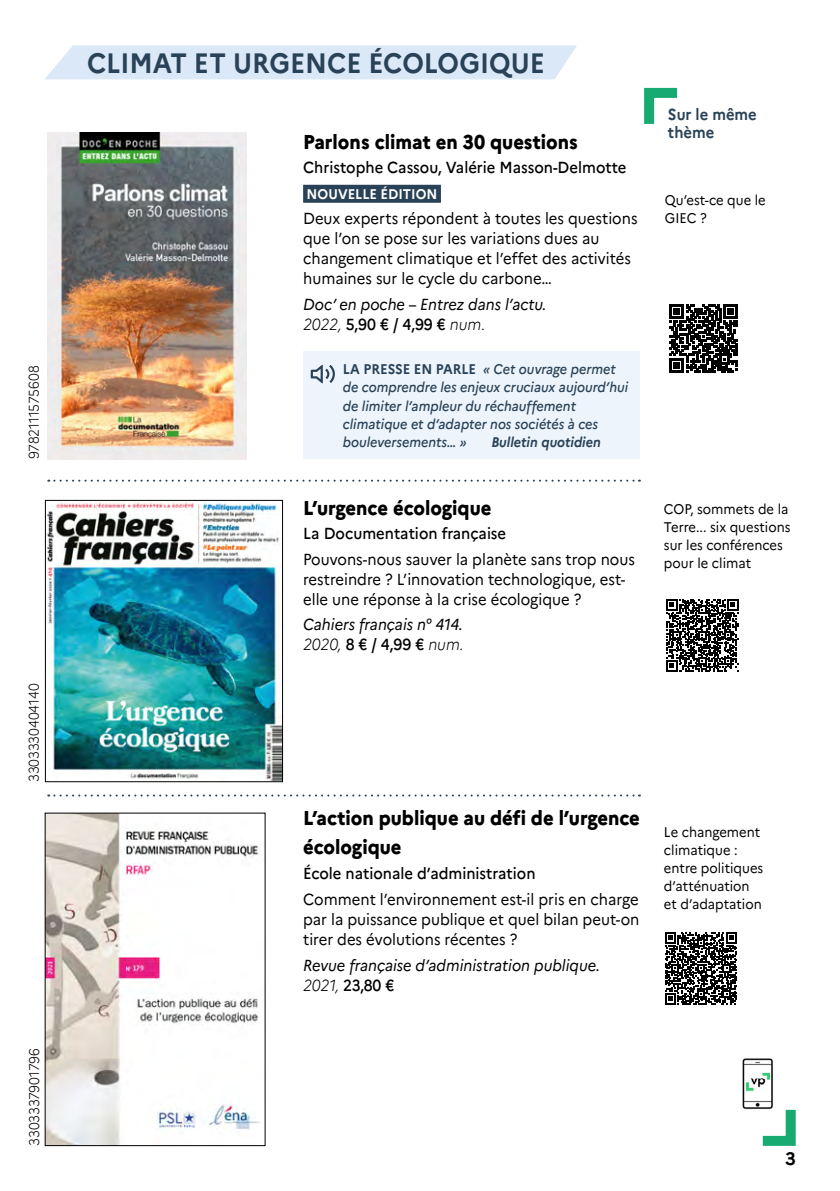
<style>
.page{position:relative;width:840px;height:1191px;background:#fff}
.page>*{position:absolute;margin:0;border:0;box-sizing:border-box;transform-origin:0 0}
.t1{font:700 28px "Marianne";color:#294257;scale:.93 1}
.t2{font:800 20px/28.8px "Marianne";color:#000;scale:.93 1}
.t3{font:700 18px "Marianne";color:#000}
.t4{font:16px/20px "Marianne";color:#000;scale:.93 1}
.t5{font:500 16px "Marianne";color:#000;scale:.93 1}
.t6{font:italic 16px "Marianne";color:#000;scale:.93 1}
.t7{font:italic 300 16px "Marianne";letter-spacing:-.01em;color:#000;scale:.93 1}
.t8{font:700 16px "Marianne";color:#294257;scale:.93 1}
.t9{font:italic 500 14px/18px "Marianne";color:#294257;scale:.93 1}
.t10{font:14px/18px "Marianne";color:#000;scale:.93 1}
.t11{font:300 14px "Marianne";letter-spacing:-.01em;color:#000;scale:.93 1}
.t12{font:italic 700 14px "Marianne";color:#294257;scale:.93 1}
.t13{font:700 14px "Marianne";color:#fff;scale:.93 1}
.s1{font-weight:300;font-style:italic}
.s2{font-weight:700;font-style:normal}
.s3{font-weight:500;font-style:normal}
</style>
<div class="page">
<svg style="left:45px;top:45px;width:531px;height:34px;background:#dce9f7"></svg>
<div style="left:303px;top:185px;width:137px;height:18px;background:#294257"></div>
<img style="left:47px;top:133px;width:199px;height:327px">
<img style="left:47px;top:502px;width:233px;height:278px">
<div style="left:45px;top:500px;width:237px;height:282px;border:1px solid #000"></div>
<div style="left:303px;top:351px;width:336px;height:108px;background:#edf4fc"></div>
<svg style="left:48px;top:479px;width:591px;height:2px"></svg>
<svg style="left:48px;top:794px;width:591px;height:2px"></svg>
<svg style="left:669px;top:304px;width:68px;height:68px"></svg>
<img style="left:47px;top:815px;width:213px;height:328px">
<svg style="left:665px;top:932px;width:71px;height:72px"></svg>
<svg style="left:644px;top:87px;width:33px;height:37px"></svg>
<svg style="left:762px;top:1109px;width:34px;height:37px"></svg>
<svg style="left:666px;top:599px;width:72px;height:72px"></svg>
<img style="left:742px;top:1058px;width:31px;height:52px">
<img style="left:745px;top:1070px;width:24px;height:22px">
<svg style="left:745px;top:1092px;width:24px;height:1px"></svg>
<svg style="left:310px;top:365px;width:25px;height:18px"></svg>
<p class="t11" style="left:25px;top:459px;width:102px;rotate:-90deg">9782111575608</p>
<p class="t11" style="left:25px;top:782px;width:107px;rotate:-90deg">3303330404140</p>
<p class="t11" style="left:26px;top:1145px;width:106px;rotate:-90deg">3303337901796</p>
<p class="t1" style="left:87px;top:46px;width:493px">CLIMAT ET URGENCE ÉCOLOGIQUE</p>
<p class="t2" style="left:303px;top:128px;width:297px">Parlons climat en 30 questions</p>
<p class="t5" style="left:303px;top:158px;width:349px">Christophe Cassou, Valérie Masson-Delmotte</p>
<p class="t13" style="left:306px;top:185px;width:142px">NOUVELLE ÉDITION</p>
<p class="t4" style="left:303px;top:209px;width:361px">Deux experts répondent à toutes les questions que l’on se pose sur les variations dues au changement climatique et l’effet des activités humaines sur le cycle du carbone…</p>
<p class="t6" style="left:303px;top:295px;width:263px">Doc’ en poche – Entrez dans l’actu.</p>
<p class="t5" style="left:303px;top:315px;width:197px"><span class="s1">2022,</span> 5,90 € / 4,99 € <span class="s1">num.</span></p>
<p class="t9" style="left:342px;top:360px;width:308px"><span class="s2">LA PRESSE EN PARLE</span> « Cet ouvrage permet de comprendre les enjeux cruciaux aujourd’hui de limiter l’ampleur du réchauffement climatique et d’adapter nos sociétés à ces bouleversements… »</p>
<p class="t12" style="left:491px;top:433px;width:119px">Bulletin quotidien</p>
<p class="t2" style="left:303px;top:493px;width:204px">L’urgence écologique</p>
<p class="t5" style="left:303px;top:523px;width:220px">La Documentation française</p>
<p class="t4" style="left:303px;top:549px;width:358px">Pouvons-nous sauver la planète sans trop nous restreindre ? L’innovation technologique, est&shy;elle une réponse à la crise écologique ?</p>
<p class="t6" style="left:303px;top:614px;width:173px">Cahiers français n° 414.</p>
<p class="t7" style="left:303px;top:634px;width:174px">2020, <span class="s3">8 € / 4,99 €</span> num.</p>
<p class="t8" style="left:667px;top:105px;width:97px">Sur le même</p>
<p class="t8" style="left:667px;top:123px;width:51px">thème</p>
<p class="t10" style="left:664px;top:191px;width:110px">Qu’est-ce que le<br>GIEC ?</p>
<p class="t10" style="left:663px;top:500px;width:137px">COP, sommets de la<br>Terre... six questions sur les conférences pour le climat</p>
<p class="t2" style="left:303px;top:803px;width:363px">L’action publique au défi de l’urgence écologique</p>
<p class="t5" style="left:303px;top:863px;width:251px">École nationale d’administration</p>
<p class="t4" style="left:303px;top:889px;width:363px;text-align:justify">Comment l’environnement est-il pris en charge par la puissance publique et quel bilan peut-on tirer des évolutions récentes ?</p>
<p class="t6" style="left:303px;top:955px;width:321px">Revue française d’administration publique.</p>
<p class="t5" style="left:303px;top:975px;width:100px"><span class="s1">2021,</span> 23,80 €</p>
<p class="t10" style="left:663px;top:823px;width:108px">Le changement climatique : entre politiques d’atténuation et d’adaptation</p>
<p class="t3" style="left:784px;top:1147px;width:12px">3</p>
</div>
